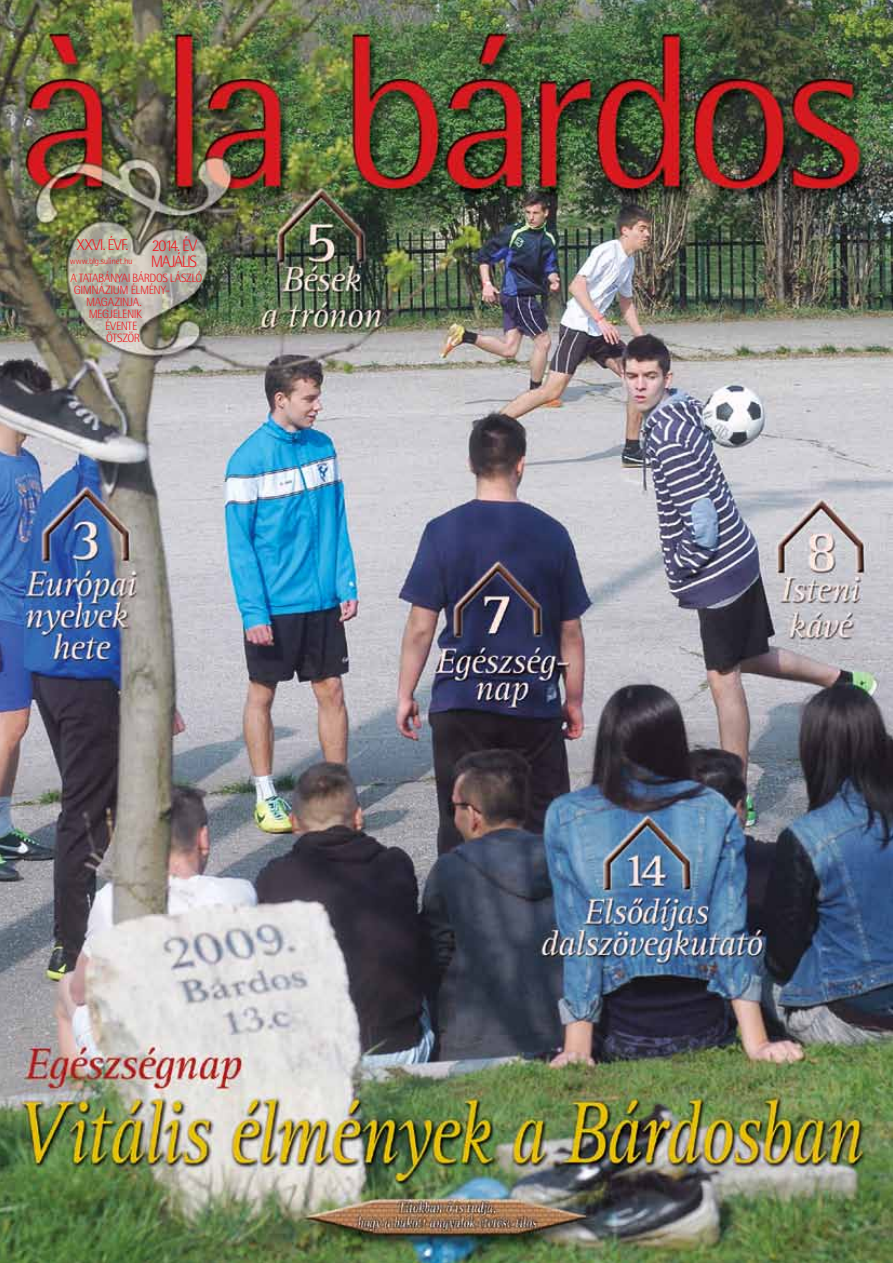
<style>
.page{position:relative;width:893px;height:1263px;background:#fff}
.page>*{position:absolute;margin:0;border:0;box-sizing:border-box;transform-origin:0 0}
.t1{font:16.5px "Rotis Sm Sn Lt PFL";letter-spacing:-.03em;color:#ed1d24}
.t2{font:15.75px "Rotis Sm Sn Lt PFL";letter-spacing:.02em;color:#ed1d24}
.t3{font:12px/12px "Rotis Sm Sn Lt PFL";letter-spacing:.015em;color:#ed1d24;text-align:center}
.t4{font:12px "Rotis Sm Sn Lt PFL";letter-spacing:-.005em;color:#ed1d24}
.t5{font:12px "Rotis Sm Sn Lt PFL";letter-spacing:.035em;color:#ed1d24}
.t6{font:9px "Rotis Sm Sn Lt PFL";letter-spacing:.03em;color:#ed1d24}
</style>
<div class="page">
<img style="left:0;top:0;width:893px;height:1263px">
<h1 class="t1" style="left:152px;top:235px;width:47px">2014. ÉV</h1>
<p class="t4" style="left:70px;top:271px;width:133px">A TATABÁNYAI BÁRDOS LÁSZLÓ</p>
<p class="t3" style="left:74px;top:284px;width:97px">GIMNÁZIUM ÉLMÉNY-</p>
<p class="t5" style="left:86px;top:295px;width:57px">MAGAZINJA.</p>
<p class="t3" style="left:89px;top:308px;width:55px">MEGJELENIK</p>
<p class="t3" style="left:70px;top:320px;width:7px">ÉV</p>
<h2 class="t2" style="left:77px;top:236px;width:52px">XXVI. ÉVF.</h2>
<h1 class="t1" style="left:151px;top:252px;width:47px">MAJÁLIS</h1>
<p class="t6" style="left:70px;top:255px;width:64px">WWW.BLG.SULINET.HU</p>
<p class="t3" style="left:106px;top:320px;width:35px">ENTE<br>ÖTSZÖR</p>
</div>
